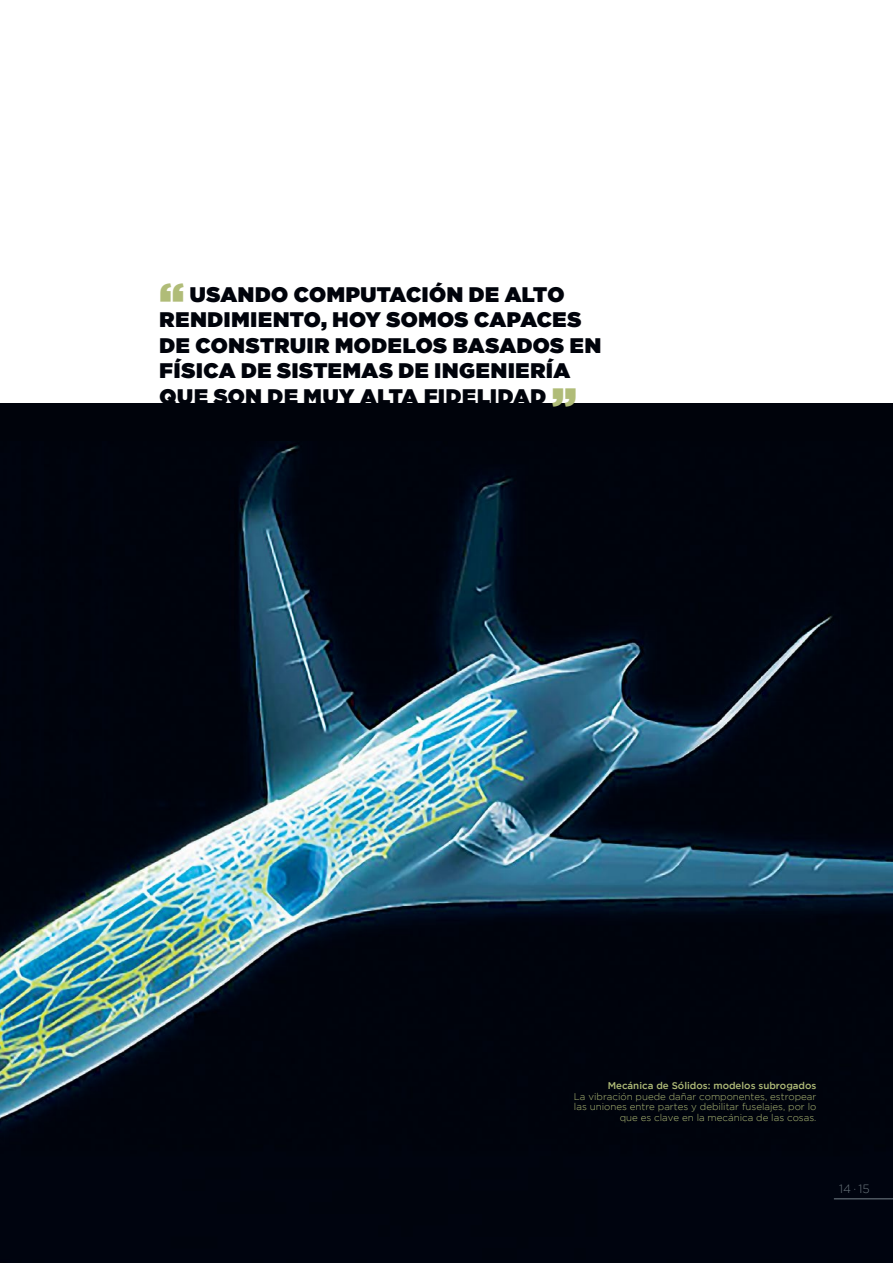
<style>
.page{position:relative;width:893px;height:1263px;background:#fff}
.page>*{position:absolute;margin:0;border:0;box-sizing:border-box;transform-origin:0 0}
.t1{font:21px/25.5px "Gotham Ultra";letter-spacing:.03em;color:#00030b}
.t2{font:300 12px "Gotham";color:#6a757c}
.t3{font:300 9.75px/10.5px "Gotham";color:#b0bc78;text-align:right}
.t4{font:500 9.75px "Gotham";color:#b0bc78}
.s1{font-size:45px;color:#b0bc78}
</style>
<div class="page">
<div style="left:0;top:404px;width:893px;height:859px;background:#00030b"></div>
<img style="left:0;top:442px;width:893px;height:758px">
<hr style="left:834px;top:1198px;width:59px;height:1px;background:#6a757c">
<p class="t1" style="left:159px;top:281px;width:443px"><span class="s1">“</span> USANDO COMPUTACIÓN DE ALTO<br>RENDIMIENTO, HOY SOMOS CAPACES<br>DE CONSTRUIR MODELOS BASADOS EN<br>FÍSICA DE SISTEMAS DE INGENIERÍA<br>QUE SON DE MUY ALTA FIDELIDAD <span class="s1">”</span></p>
<p class="t4" style="left:608px;top:1080px;width:210px">Mecánica de Sólidos: modelos subrogados</p>
<p class="t3" style="left:574px;top:1091px;width:244px">La vibración puede dañar componentes, estropear las uniones entre partes y debilitar fuselajes, por lo que es clave en la mecánica de las cosas.</p>
<p class="t2" style="left:839px;top:1182px;width:32px">14·15</p>
</div>
